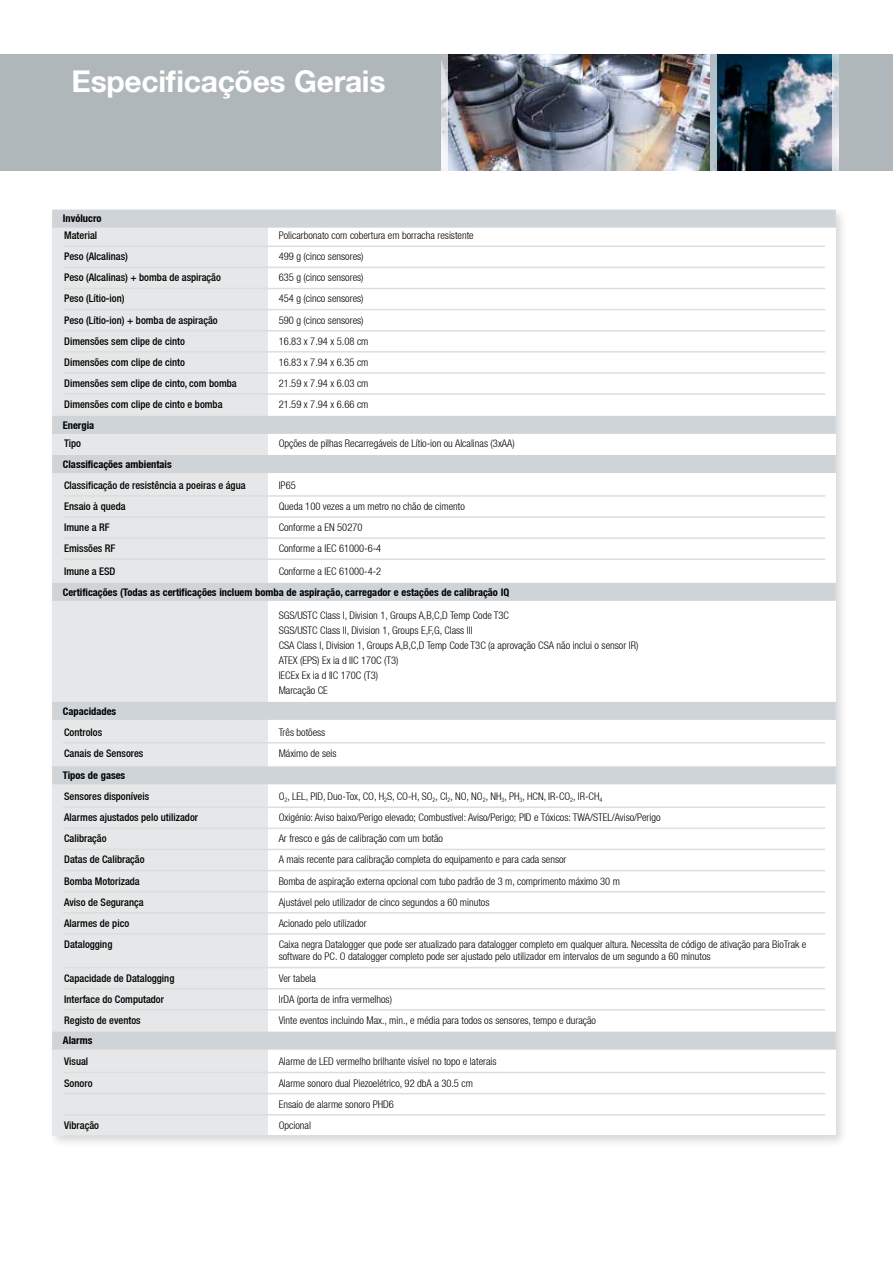
<style>
.page{position:relative;width:893px;height:1263px;background:#fff}
.page>*{position:absolute;margin:0;border:0;box-sizing:border-box;transform-origin:0 0}
.t1{font:700 30px "Helvetica Neue LT";letter-spacing:-.01em;color:#fff}
.t2{font:300 condensed 10.5px/15px "Helvetica Neue LT";color:#000}
.t3{font:500 condensed 10.5px "Helvetica Neue LT";color:#000}
.t4{font:700 condensed 10.5px "Helvetica Neue LT";color:#000}
</style>
<div class="page">
<div style="left:0;top:54px;width:893px;height:116px;background:#b0b7bb"></div>
<img style="left:448px;top:54px;width:384px;height:116px">
<div style="left:710px;top:52px;width:7px;height:122px;background:#b2c3cb"></div>
<svg style="left:832px;top:54px;width:7px;height:117px"></svg>
<svg style="left:442px;top:62px;width:6px;height:109px"></svg>
<div style="left:48px;top:206px;width:800px;height:942px;background:#000;opacity:.15"></div>
<div style="left:52px;top:210px;width:784px;height:925px;background:#fff"></div>
<div style="left:52px;top:213px;width:215px;height:922px;background:#e6e7e8"></div>
<div style="left:52px;top:210px;width:784px;height:18px;background:#cfd4d8"></div>
<hr style="left:63px;top:246px;width:762px;height:1px;background:#dcddde">
<hr style="left:63px;top:267px;width:762px;height:1px;background:#dcddde">
<hr style="left:63px;top:288px;width:762px;height:1px;background:#dcddde">
<hr style="left:63px;top:309px;width:762px;height:1px;background:#dcddde">
<hr style="left:63px;top:330px;width:762px;height:1px;background:#dcddde">
<hr style="left:63px;top:351px;width:762px;height:2px;background:#dcddde">
<hr style="left:63px;top:372px;width:762px;height:2px;background:#dcddde">
<hr style="left:63px;top:393px;width:762px;height:2px;background:#dcddde">
<div style="left:52px;top:416px;width:784px;height:18px;background:#cfd4d8"></div>
<div style="left:52px;top:455px;width:784px;height:18px;background:#cfd4d8"></div>
<hr style="left:63px;top:495px;width:762px;height:2px;background:#dcddde">
<hr style="left:63px;top:516px;width:762px;height:2px;background:#dcddde">
<hr style="left:63px;top:537px;width:762px;height:2px;background:#dcddde">
<hr style="left:63px;top:558px;width:762px;height:2px;background:#dcddde">
<div style="left:52px;top:583px;width:784px;height:18px;background:#cfd4d8"></div>
<div style="left:52px;top:702px;width:784px;height:18px;background:#cfd4d8"></div>
<hr style="left:63px;top:742px;width:762px;height:1px;background:#dcddde">
<div style="left:52px;top:766px;width:784px;height:18px;background:#cfd4d8"></div>
<hr style="left:63px;top:806px;width:762px;height:2px;background:#dcddde">
<hr style="left:63px;top:828px;width:762px;height:1px;background:#dcddde">
<hr style="left:63px;top:849px;width:762px;height:1px;background:#dcddde">
<hr style="left:63px;top:870px;width:762px;height:1px;background:#dcddde">
<hr style="left:63px;top:891px;width:762px;height:1px;background:#dcddde">
<hr style="left:63px;top:912px;width:762px;height:1px;background:#dcddde">
<hr style="left:63px;top:933px;width:762px;height:2px;background:#dcddde">
<hr style="left:63px;top:967px;width:762px;height:1px;background:#dcddde">
<hr style="left:63px;top:988px;width:762px;height:1px;background:#dcddde">
<hr style="left:63px;top:1009px;width:762px;height:1px;background:#dcddde">
<div style="left:52px;top:1031px;width:784px;height:18px;background:#cfd4d8"></div>
<hr style="left:63px;top:1072px;width:762px;height:1px;background:#dcddde">
<hr style="left:63px;top:1093px;width:762px;height:1px;background:#dcddde">
<hr style="left:63px;top:1114px;width:762px;height:1px;background:#dcddde">
<hr style="left:63px;top:1135px;width:762px;height:1px;background:#dcddde">
<h1 class="t1" style="left:72px;top:62px;width:315px">Especificações Gerais</h1>
<p class="t4" style="left:63px;top:212px;width:40px">Invólucro</p>
<p class="t3" style="left:64px;top:229px;width:35px">Material</p>
<p class="t2" style="left:279px;top:228px;width:196px">Policarbonato com cobertura em borracha resistente</p>
<p class="t3" style="left:64px;top:250px;width:65px">Peso (Alcalinas)</p>
<p class="t2" style="left:279px;top:249px;width:86px">499 g (cinco sensores)</p>
<p class="t3" style="left:64px;top:271px;width:158px">Peso (Alcalinas) + bomba de aspiração</p>
<p class="t2" style="left:279px;top:270px;width:86px">635 g (cinco sensores)</p>
<p class="t3" style="left:64px;top:292px;width:62px">Peso (Lítio-ion)</p>
<p class="t2" style="left:279px;top:291px;width:86px">454 g (cinco sensores)</p>
<p class="t3" style="left:64px;top:314px;width:155px">Peso (Lítio-ion) + bomba de aspiração</p>
<p class="t2" style="left:279px;top:312px;width:86px">590 g (cinco sensores)</p>
<p class="t3" style="left:64px;top:335px;width:122px">Dimensões sem clipe de cinto</p>
<p class="t2" style="left:279px;top:333px;width:91px">16.83 x 7.94 x 5.08 cm</p>
<p class="t3" style="left:64px;top:356px;width:122px">Dimensões com clipe de cinto</p>
<p class="t2" style="left:279px;top:354px;width:91px">16.83 x 7.94 x 6.35 cm</p>
<p class="t3" style="left:64px;top:377px;width:174px">Dimensões sem clipe de cinto, com bomba</p>
<p class="t2" style="left:279px;top:376px;width:91px">21.59 x 7.94 x 6.03 cm</p>
<p class="t3" style="left:64px;top:398px;width:160px">Dimensões com clipe de cinto e bomba</p>
<p class="t2" style="left:279px;top:397px;width:91px">21.59 x 7.94 x 6.66 cm</p>
<p class="t4" style="left:63px;top:418px;width:33px">Energia</p>
<p class="t3" style="left:64px;top:437px;width:18px">Tipo</p>
<p class="t2" style="left:279px;top:436px;width:238px">Opções de pilhas Recarregáveis de Lítio-ion ou Alcalinas (3xAA)</p>
<p class="t4" style="left:63px;top:458px;width:111px">Classificações ambientais</p>
<p class="t3" style="left:64px;top:479px;width:183px">Classificação de resistência a poeiras e água</p>
<p class="t2" style="left:279px;top:477px;width:19px">IP65</p>
<p class="t3" style="left:64px;top:500px;width:63px">Ensaio à queda</p>
<p class="t2" style="left:279px;top:499px;width:188px">Queda 100 vezes a um metro no chão de cimento</p>
<p class="t3" style="left:64px;top:521px;width:47px">Imune a RF</p>
<p class="t2" style="left:279px;top:520px;width:85px">Conforme a EN 50270</p>
<p class="t3" style="left:64px;top:542px;width:53px">Emissões RF</p>
<p class="t2" style="left:279px;top:541px;width:104px">Conforme a IEC 61000-6-4</p>
<p class="t3" style="left:64px;top:565px;width:53px">Imune a ESD</p>
<p class="t2" style="left:279px;top:564px;width:104px">Conforme a IEC 61000-4-2</p>
<p class="t4" style="left:63px;top:585px;width:448px">Certificações (Todas as certificações incluem bomba de aspiração, carregador e estações de calibração IQ</p>
<p class="t2" style="left:279px;top:608px;width:361px">SGS/USTC Class I, Division 1, Groups A,B,C,D Temp Code T3C<br>SGS/USTC Class II, Division 1, Groups E,F,G, Class III<br>CSA Class I, Division 1, Groups A,B,C,D Temp Code T3C (a aprovação CSA não inclui o sensor IR)<br>ATEX (EPS) Ex ia d IIC 170C (T3)<br>IECEx Ex ia d IIC 170C (T3)<br>Marcação CE</p>
<p class="t4" style="left:63px;top:704px;width:55px">Capacidades</p>
<p class="t3" style="left:64px;top:726px;width:40px">Controlos</p>
<p class="t2" style="left:279px;top:724px;width:48px">Três botõess</p>
<p class="t3" style="left:64px;top:747px;width:81px">Canais de Sensores</p>
<p class="t2" style="left:279px;top:745px;width:59px">Máximo de seis</p>
<p class="t4" style="left:63px;top:769px;width:64px">Tipos de gases</p>
<p class="t3" style="left:64px;top:790px;width:87px">Sensores disponíveis</p>
<p class="t2" style="left:279px;top:789px;width:325px">O<sub>2</sub>, LEL, PID, Duo-Tox, CO, H<sub>2</sub>S, CO-H, SO<sub>2</sub>, Cl<sub>2</sub>, NO, NO<sub>2</sub>, NH<sub>3</sub>, PH<sub>3</sub>, HCN, IR-CO<sub>2</sub>, IR-CH<sub>4</sub></p>
<p class="t3" style="left:64px;top:811px;width:136px">Alarmes ajustados pelo utilizador</p>
<p class="t2" style="left:279px;top:810px;width:383px">Oxigénio: Aviso baixo/Perigo elevado; Combustível: Aviso/Perigo; PID e Tóxicos: TWA/STEL/Aviso/Perigo</p>
<p class="t3" style="left:64px;top:832px;width:44px">Calibração</p>
<p class="t2" style="left:279px;top:831px;width:166px">Ar fresco e gás de calibração com um botão</p>
<p class="t3" style="left:64px;top:853px;width:82px">Datas de Calibração</p>
<p class="t2" style="left:279px;top:852px;width:289px">A mais recente para calibração completa do equipamento e para cada sensor</p>
<p class="t3" style="left:64px;top:874px;width:77px">Bomba Motorizada</p>
<p class="t2" style="left:279px;top:873px;width:343px">Bomba de aspiração externa opcional com tubo padrão de 3 m, comprimento máximo 30 m</p>
<p class="t3" style="left:64px;top:896px;width:81px">Aviso de Segurança</p>
<p class="t2" style="left:279px;top:894px;width:212px">Ajustável pelo utilizador de cinco segundos a 60 minutos</p>
<p class="t3" style="left:64px;top:917px;width:67px">Alarmes de pico</p>
<p class="t2" style="left:279px;top:915px;width:89px">Acionado pelo utilizador</p>
<p class="t3" style="left:64px;top:938px;width:50px">Datalogging</p>
<p class="t2" style="left:279px;top:938px;width:529px;line-height:12.6px">Caixa negra Datalogger que pode ser atualizado para datalogger completo em qualquer altura. Necessita de código de ativação para BioTrak e software do PC. O datalogger completo pode ser ajustado pelo utilizador em intervalos de um segundo a 60 minutos</p>
<p class="t3" style="left:64px;top:971px;width:112px">Capacidade de Datalogging</p>
<p class="t2" style="left:279px;top:970px;width:39px">Ver tabela</p>
<p class="t3" style="left:64px;top:993px;width:101px">Interface do Computador</p>
<p class="t2" style="left:279px;top:991px;width:115px">IrDA (porta de infra vermelhos)</p>
<p class="t3" style="left:64px;top:1014px;width:78px">Registo de eventos</p>
<p class="t2" style="left:279px;top:1012px;width:319px">Vinte eventos incluindo Max., min., e média para todos os sensores, tempo e duração</p>
<p class="t4" style="left:63px;top:1034px;width:31px">Alarms</p>
<p class="t3" style="left:64px;top:1055px;width:26px">Visual</p>
<p class="t2" style="left:279px;top:1054px;width:219px">Alarme de LED vermelho brilhante visível no topo e laterais</p>
<p class="t3" style="left:64px;top:1076px;width:30px">Sonoro</p>
<p class="t2" style="left:279px;top:1072px;width:196px;line-height:21.1px">Alarme sonoro dual Piezoelétrico, 92 dbA a 30.5 cm<br>Ensaio de alarme sonoro PHD6</p>
<p class="t3" style="left:64px;top:1119px;width:36px">Vibração</p>
<p class="t2" style="left:279px;top:1117px;width:34px">Opcional</p>
</div>
